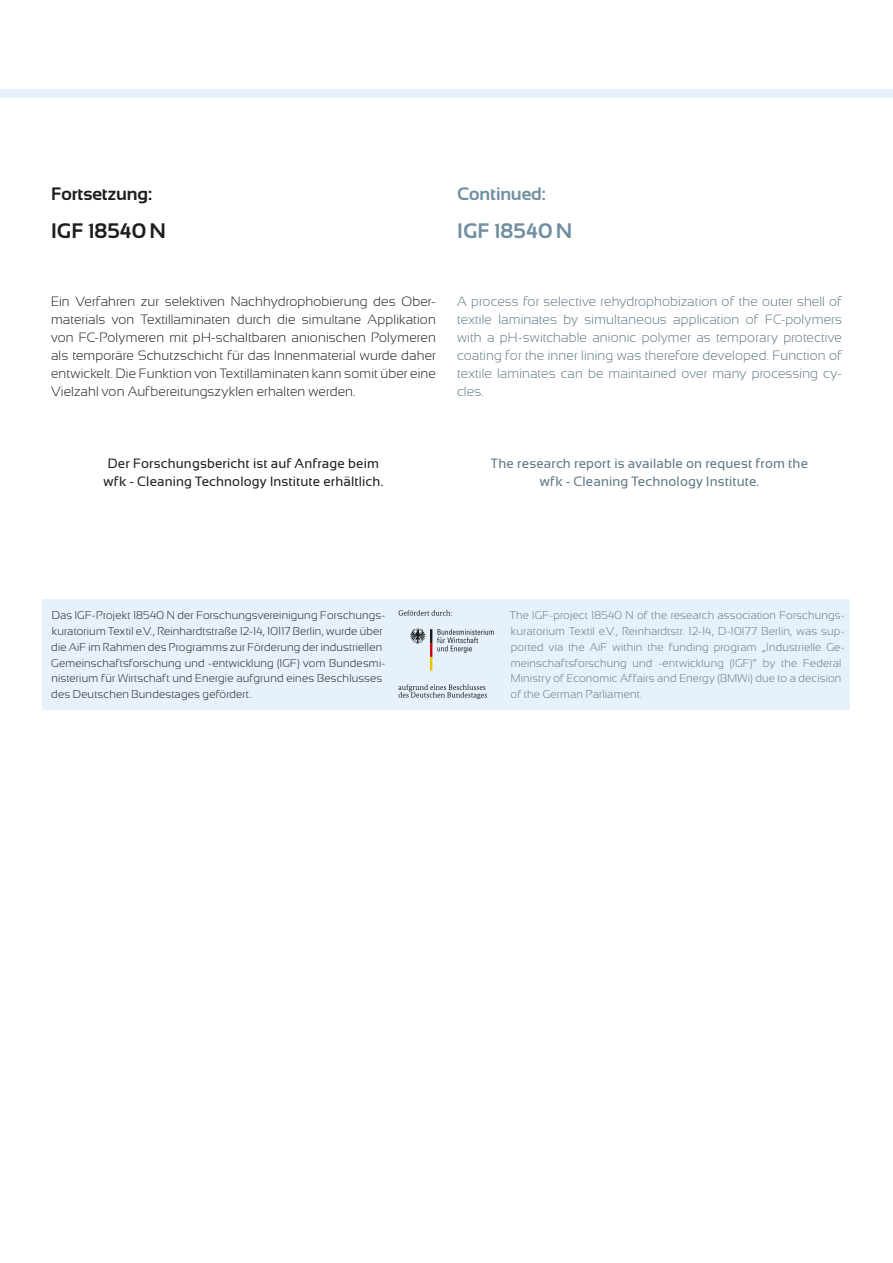
<style>
.page{position:relative;width:893px;height:1263px;background:#fff}
.page>*{position:absolute;margin:0;border:0;box-sizing:border-box;transform-origin:0 0}
.t1{font:700 21px "Sansation";letter-spacing:.02em;color:#718fa0}
.t2{font:700 21px "Sansation";letter-spacing:.02em;color:#1d1d1b}
.t3{font:700 18px "Sansation";letter-spacing:-.01em;color:#1d1d1b}
.t4{font:700 18px "Sansation";letter-spacing:-.005em;color:#718fa0}
.t5{font:300 13.5px/18px "Sansation";letter-spacing:.01em;color:#1d1d1b;text-align:justify}
.t6{font:300 13.5px/18px "Sansation";letter-spacing:.01em;color:#5d7785;text-align:justify}
.t7{font:13.5px/18px "Sansation";letter-spacing:.01em;color:#1d1d1b;text-align:center}
.t8{font:13.5px/18px "Sansation";letter-spacing:.01em;color:#5d7785;text-align:center}
.t9{font:300 11.25px/15.8px "Sansation";letter-spacing:.015em;color:#1d1d1b}
.t10{font:300 11.25px/15.8px "Sansation";letter-spacing:.02em;color:#5d7785}
</style>
<div class="page">
<div style="left:43px;top:600px;width:807px;height:110px;background:#e6f1fc"></div>
<svg style="left:398px;top:684px;width:89px;height:15px"></svg>
<svg style="left:399px;top:610px;width:53px;height:6px"></svg>
<svg style="left:410px;top:628px;width:84px;height:43px"></svg>
<div style="left:0;top:89px;width:893px;height:9px;background:#e6f1fc"></div>
<h2 class="t3" style="left:51px;top:184px;width:103px">Fortsetzung:</h2>
<h1 class="t2" style="left:51px;top:219px;width:117px">IGF 18540 N</h1>
<h2 class="t4" style="left:457px;top:184px;width:90px">Continued:</h2>
<h1 class="t1" style="left:457px;top:219px;width:117px">IGF 18540 N</h1>
<p class="t5" style="left:51px;top:292px;width:386px">Ein Verfahren zur selektiven Nachhydrophobierung des Ober&shy;materials von Textillaminaten durch die simultane Applikation von FC-Polymeren mit pH-schaltbaren anionischen Polymeren als temporäre Schutzschicht für das Innenmaterial wurde daher entwickelt. Die Funktion von Textillaminaten kann somit über eine Vielzahl von Aufbereitungszyklen erhalten werden.</p>
<p class="t6" style="left:457px;top:292px;width:386px">A process for selective rehydrophobization of the outer shell of textile laminates by simultaneous application of FC-polymers with a pH-switchable anionic polymer as temporary protective coating for the inner lining was therefore developed. Function of textile laminates can be maintained over many processing cy&shy;cles.</p>
<p class="t7" style="left:104px;top:454px;width:281px">Der Forschungsbericht ist auf Anfrage beim wfk - Cleaning Technology Institute erhältlich.</p>
<p class="t8" style="left:491px;top:454px;width:319px">The research report is available on request from the wfk - Cleaning Technology Institute.</p>
<p class="t9" style="left:51px;top:607px;width:336px">Das IGF-Projekt 18540 N der Forschungsvereinigung Forschungs&shy;kuratorium Textil e.V., Reinhardtstraße 12-14, 10117 Berlin, wurde über die AiF im Rahmen des Programms zur Förderung der industriellen Gemeinschaftsforschung und -entwicklung (IGF) vom Bundesmi&shy;nisterium für Wirtschaft und Energie aufgrund eines Beschlusses des Deutschen Bundestages gefördert.</p>
<p class="t10" style="left:510px;top:607px;width:336px">The IGF-project 18540 N of the research association Forschungs&shy;kuratorium Textil e.V., Reinhardtstr. 12-14, D-10177 Berlin, was sup&shy;ported via the AiF within the funding program „Industrielle Ge&shy;meinschaftsforschung und -entwicklung (IGF)“ by the Federal Ministry of Economic Affairs and Energy (BMWi) due to a decision of the German Parliament.</p>
</div>
